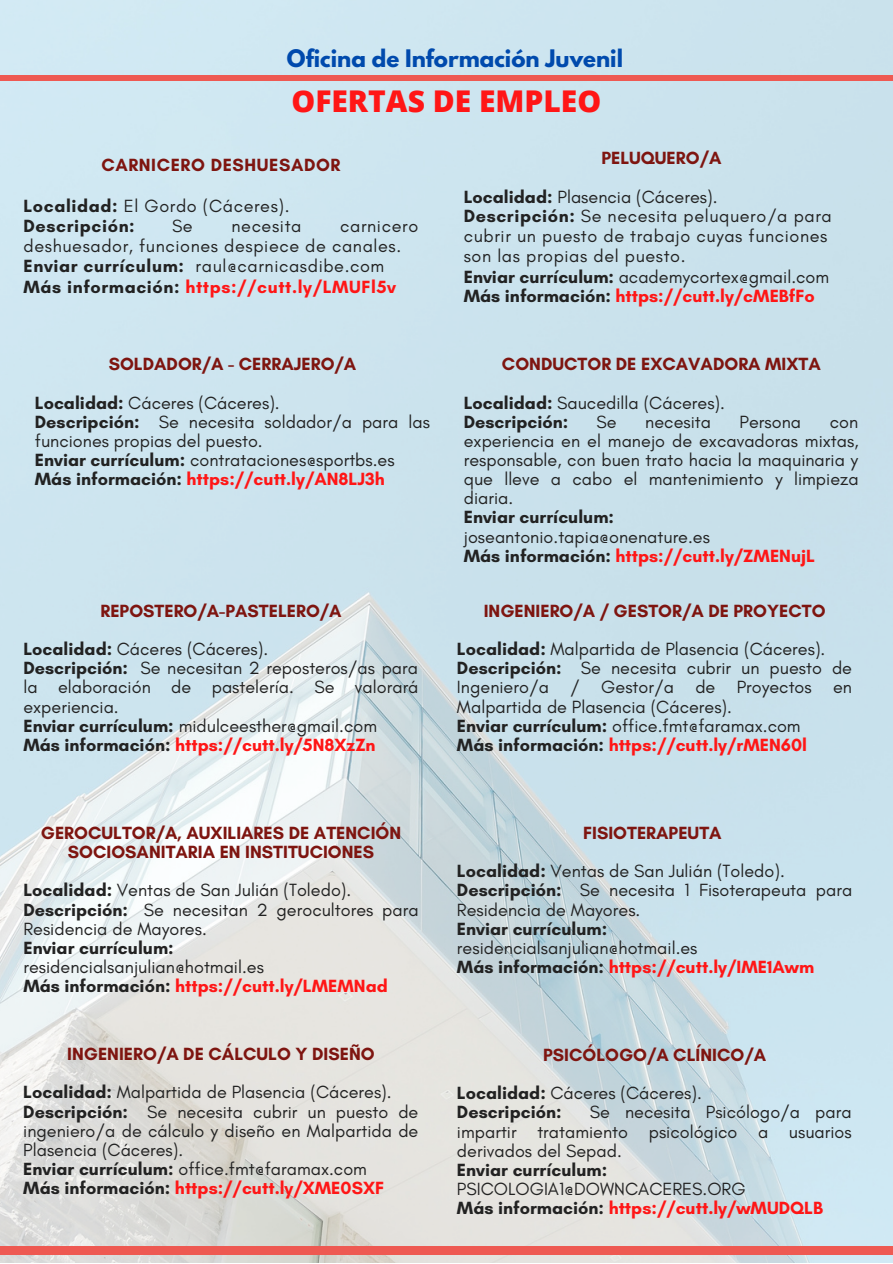
<style>
.page{position:relative;width:893px;height:1264px;background:#fff}
.page>*{position:absolute;margin:0;border:0;box-sizing:border-box;transform-origin:0 0}
.t1{font:800 30px "Open Sans";color:#ff1616}
.t2{font:700 21.45px "League Spartan";color:#004aad}
.t3{font:18px/19px "Glacial Indifference";color:#222}
.t4{font:18px/20px "Glacial Indifference";letter-spacing:.035em;color:#222}
.t5{font:700 18px/38.2px "Glacial Indifference";color:#7e1510}
.t6{font:700 18px "Glacial Indifference";color:#222}
.t7{font:700 18px/20.2px "Glacial Indifference";letter-spacing:.035em;color:#222}
.t8{font:700 18px "Glacial Indifference";letter-spacing:.035em;color:#7e1510}
.s1{font-weight:400}
.s2{font-weight:700}
.s3{font-weight:700;color:#ff1616}
.s4{color:#222}
.s5{font-weight:400;color:#222}
.s6{font-weight:700;color:#7e1510}
</style>
<div class="page">
<img style="left:0;top:0;width:892px;height:1262px">
<div style="left:0;top:1245px;width:892px;height:9px;background:#ee5952"></div>
<div style="left:0;top:75px;width:892px;height:5px;background:#ee5952"></div>
<p class="t2" style="left:287px;top:47px;width:337px">Oficina de Información Juvenil</p>
<h1 class="t1" style="left:291px;top:80px;width:311px">OFERTAS DE EMPLEO</h1>
<p class="t8" style="left:101px;top:154px;width:241px">CARNICERO DESHUESADOR</p>
<p class="t7" style="left:24px;top:195px;width:267px">Localidad: <span class="s1">El Gordo (Cáceres).<br></span>Descripción:</p>
<p class="t3" style="left:172px;top:216px;width:22px">Se</p>
<p class="t4" style="left:231px;top:216px;width:71px">necesita</p>
<p class="t4" style="left:24px;top:215px;width:396px;text-indent:316px">carnicero deshuesador, funciones despiece de canales.<br><span class="s2">Enviar currículum:</span> raul@carnicasdibe.com <span class="s2">Más información:</span> <span class="s3">https://cutt.ly/LMUFl5v</span></p>
<p class="t5" style="left:35px;top:345px;width:323px;text-indent:74px">SOLDADOR/A - CERRAJERO/A<br><span class="s4">Localidad:</span> <span class="s5">Cáceres (Cáceres).</span></p>
<p class="t3" style="left:35px;top:412px;width:396px"><span class="s2">Descripción:</span> Se necesita soldador/a para las funciones propias del puesto.<br><span class="s2">Enviar currículum:</span> contrataciones@sportbs.es <span class="s2">Más información:</span> <span class="s3">https://cutt.ly/AN8LJ3h</span></p>
<p class="t5" style="left:23px;top:591px;width:320px;text-indent:77px">REPOSTERO/A-PASTELERO/A<br><span class="s4">Localidad:</span> <span class="s5">Cáceres (Cáceres).</span></p>
<p class="t3" style="left:23px;top:658px;width:396px"><span class="s2">Descripción:</span> Se necesitan 2 reposteros/as para la elaboración de pastelería. Se valorará experiencia.<br><span class="s2">Enviar currículum:</span> midulceesther@gmail.com<br><span class="s2">Más información:</span> <span class="s3">https://cutt.ly/5N8XzZn</span></p>
<p class="t5" style="left:41px;top:823px;width:362px;line-height:19px;text-align:center">GEROCULTOR/A, AUXILIARES DE ATENCIÓN<br>SOCIOSANITARIA EN INSTITUCIONES</p>
<p class="t3" style="left:23px;top:880px;width:397px"><span class="s2">Localidad:</span> Ventas de San Julián (Toledo).<br><span class="s2">Descripción:</span> Se necesitan 2 gerocultores para<br>Residencia de Mayores.</p>
<p class="t6" style="left:23px;top:936px;width:152px">Enviar currículum:</p>
<p class="t3" style="left:23px;top:957px;width:366px">residencialsanjulian@hotmail.es<br><span class="s2">Más información:</span> <span class="s3">https://cutt.ly/LMEMNad</span></p>
<p class="t3" style="left:23px;top:1034px;width:370px;line-height:38.2px;text-indent:44px"><span class="s6">INGENIERO/A DE CÁLCULO Y DISEÑO<br></span><span class="s2">Localidad:</span> Malpartida de Plasencia (Cáceres).</p>
<p class="t3" style="left:23px;top:1101px;width:396px"><span class="s2">Descripción:</span> Se necesita cubrir un puesto de ingeniero/a de cálculo y diseño en Malpartida de Plasencia (Cáceres).<br><span class="s2">Enviar currículum:</span> office.fmt@faramax.com<br><span class="s2">Más información:</span> <span class="s3">https://cutt.ly/XME0SXF</span></p>
<p class="t3" style="left:463px;top:139px;width:259px;line-height:38.2px;text-align:right"><span class="s6">PELUQUERO/A<br></span><span class="s2">Localidad:</span> Plasencia (Cáceres).</p>
<p class="t4" style="left:463px;top:205px;width:369px"><span class="s2">Descripción:</span> Se necesita peluquero/a para cubrir un puesto de trabajo cuyas funciones son las propias del puesto.<br><span class="s2">Enviar currículum:</span> academycortex@gmail.com <span class="s2">Más información:</span> <span class="s3">https://cutt.ly/cMEBfFo</span></p>
<p class="t5" style="left:463px;top:345px;width:358px;text-indent:38px">CONDUCTOR DE EXCAVADORA MIXTA<br><span class="s4">Localidad:</span> <span class="s5">Saucedilla (Cáceres).</span></p>
<p class="t6" style="left:463px;top:410px;width:106px">Descripción:</p>
<p class="t3" style="left:596px;top:412px;width:22px">Se</p>
<p class="t3" style="left:645px;top:412px;width:67px">necesita</p>
<p class="t3" style="left:739px;top:412px;width:63px">Persona</p>
<p class="t3" style="left:463px;top:412px;width:396px;text-align:justify;text-indent:366px">con experiencia en el manejo de excavadoras mixtas, responsable, con buen trato hacia la maquinaria y que lleve a cabo el mantenimiento y limpieza diaria.</p>
<p class="t6" style="left:463px;top:506px;width:152px">Enviar currículum:</p>
<p class="t3" style="left:463px;top:526px;width:353px">joseantonio.tapia@onenature.es<br><span class="s2">Más información:</span> <span class="s3">https://cutt.ly/ZMENujL</span></p>
<p class="t3" style="left:457px;top:591px;width:370px;line-height:38.2px;text-align:right"><span class="s6">INGENIERO/A / GESTOR/A DE PROYECTO<br></span><span class="s2">Localidad:</span> Malpartida de Plasencia (Cáceres).</p>
<p class="t3" style="left:457px;top:658px;width:396px"><span class="s2">Descripción:</span> Se necesita cubrir un puesto de Ingeniero/a / Gestor/a de Proyectos en Malpartida de Plasencia (Cáceres).<br><span class="s2">Enviar currículum:</span> office.fmt@faramax.com<br><span class="s2">Más información:</span> <span class="s3">https://cutt.ly/rMEN60l</span></p>
<p class="t3" style="left:457px;top:813px;width:329px;line-height:38.2px;text-indent:126px"><span class="s6">FISIOTERAPEUTA<br></span><span class="s2">Localidad:</span> Ventas de San Julián (Toledo).</p>
<p class="t3" style="left:457px;top:880px;width:397px"><span class="s2">Descripción:</span> Se necesita 1 Fisoterapeuta para<br>Residencia de Mayores.</p>
<p class="t6" style="left:457px;top:917px;width:152px">Enviar currículum:</p>
<p class="t3" style="left:457px;top:937px;width:359px">residencialsanjulian@hotmail.es<br><span class="s2">Más información:</span> <span class="s3">https://cutt.ly/IME1Awm</span></p>
<p class="t5" style="left:457px;top:1035px;width:310px;text-indent:86px">PSICÓLOGO/A CLÍNICO/A<br><span class="s4">Localidad:</span> <span class="s5">Cáceres (Cáceres).</span></p>
<p class="t6" style="left:457px;top:1101px;width:106px">Descripción:</p>
<p class="t3" style="left:457px;top:1102px;width:396px;text-align:justify;text-indent:133px">Se necesita Psicólogo/a para impartir tratamiento psicológico a usuarios derivados del Sepad.</p>
<p class="t6" style="left:457px;top:1158px;width:152px">Enviar currículum:</p>
<p class="t3" style="left:457px;top:1179px;width:367px">PSICOLOGIA1@DOWNCACERES.ORG<br><span class="s2">Más información:</span> <span class="s3">https://cutt.ly/wMUDQLB</span></p>
</div>
